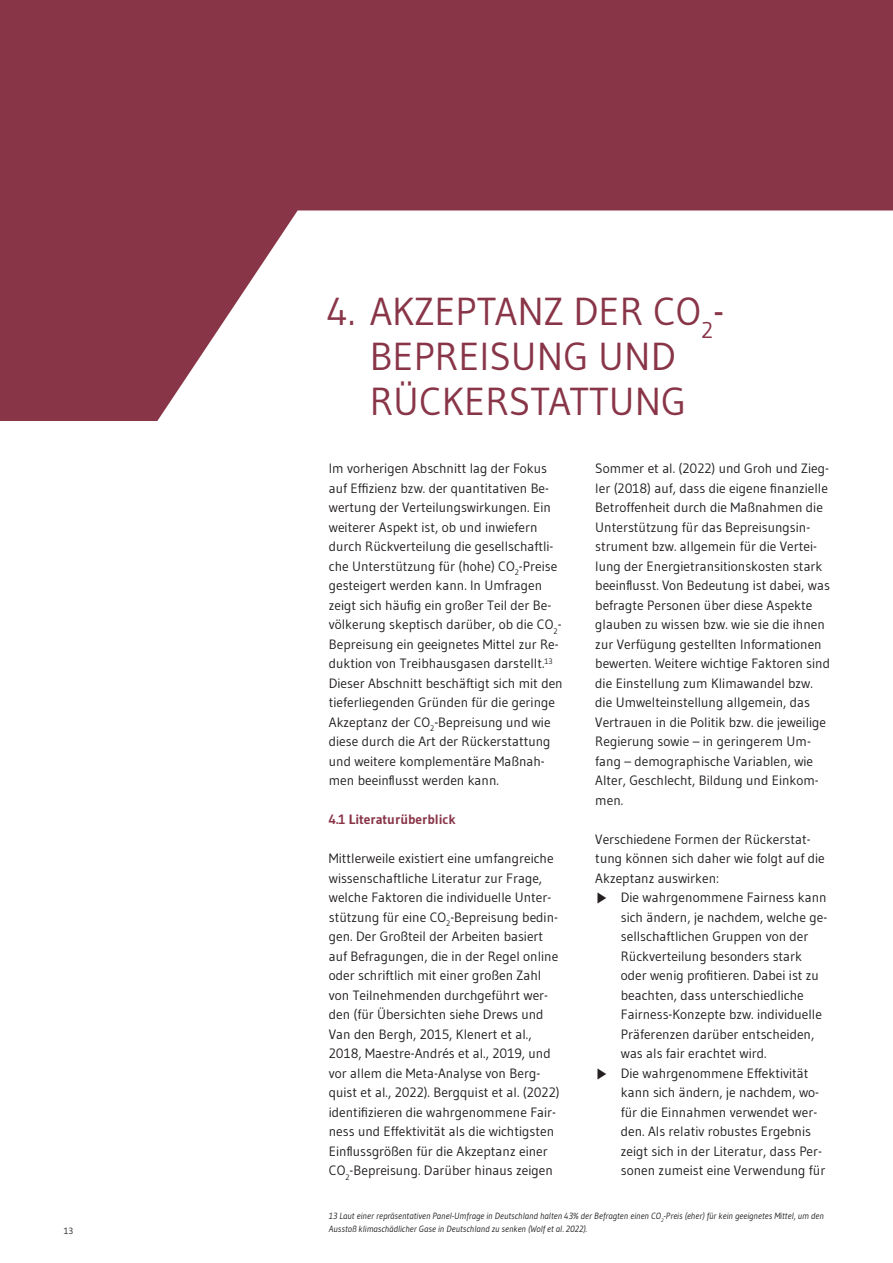
<style>
.page{position:relative;width:893px;height:1263px;background:#fff}
.page>*{position:absolute;margin:0;border:0;box-sizing:border-box;transform-origin:0 0}
.t1{font:39px/45px "Gudea";color:#893548;text-align:center}
.t2{font:13.5px/19.5px "Gudea";color:#231f20}
.t3{font:700 13.5px "Gudea";color:#893548}
.t4{font:italic 9px/13.5px "Gudea";color:#231f20}
.t5{font:9px "Gudea";color:#231f20}
.s1{font-family:"Malgun Gothic"}
</style>
<div class="page">
<svg style="left:0;top:0;width:893px;height:421px;fill:#893548"></svg>
<p class="t5" style="left:64px;top:1225px;width:11px">13</p>
<h1 class="t1" style="left:327px;top:289px;width:399px">4. AKZEPTANZ DER CO<sub>2</sub>-<br>BEPREISUNG UND<br>RÜCKERSTATTUNG</h1>
<p class="t2" style="left:329px;top:459px;width:235px">Im vorherigen Abschnitt lag der Fokus auf Effizienz bzw. der quantitativen Be&shy;wertung der Verteilungswirkungen. Ein weiterer Aspekt ist, ob und inwiefern durch Rückverteilung die gesellschaftli&shy;che Unterstützung für (hohe) CO<sub>2</sub>-Preise gesteigert werden kann. In Umfragen zeigt sich häufig ein großer Teil der Be&shy;völkerung skeptisch darüber, ob die CO<sub>2</sub>- Bepreisung ein geeignetes Mittel zur Re&shy;duktion von Treibhausgasen darstellt.<sup>13<br></sup>Dieser Abschnitt beschäftigt sich mit den tieferliegenden Gründen für die geringe Akzeptanz der CO<sub>2</sub>-Bepreisung und wie diese durch die Art der Rückerstattung und weitere komplementäre Maßnah&shy;men beeinflusst werden kann.</p>
<p class="t3" style="left:329px;top:811px;width:128px">4.1 Literaturüberblick</p>
<p class="t2" style="left:329px;top:849px;width:232px">Mittlerweile existiert eine umfangreiche wissenschaftliche Literatur zur Frage, welche Faktoren die individuelle Unter&shy;stützung für eine CO<sub>2</sub>-Bepreisung bedin&shy;gen. Der Großteil der Arbeiten basiert auf Befragungen, die in der Regel online oder schriftlich mit einer großen Zahl von Teilnehmenden durchgeführt wer&shy;den (für Übersichten siehe Drews und Van den Bergh, 2015, Klenert et al., 2018, Maestre-Andrés et al., 2019, und vor allem die Meta-Analyse von Berg&shy;quist et al., 2022). Bergquist et al. (2022) identifizieren die wahrgenommene Fair&shy;ness und Effektivität als die wichtigsten Einflussgrößen für die Akzeptanz einer CO<sub>2</sub>-Bepreisung. Darüber hinaus zeigen</p>
<p class="t2" style="left:595px;top:459px;width:236px">Sommer et al. (2022) und Groh und Zieg&shy;ler (2018) auf, dass die eigene finanzielle Betroffenheit durch die Maßnahmen die Unterstützung für das Bepreisungsin&shy;strument bzw. allgemein für die Vertei&shy;lung der Energietransitionskosten stark beeinflusst. Von Bedeutung ist dabei, was befragte Personen über diese Aspekte glauben zu wissen bzw. wie sie die ihnen zur Verfügung gestellten Informationen bewerten. Weitere wichtige Faktoren sind die Einstellung zum Klimawandel bzw. die Umwelteinstellung allgemein, das Vertrauen in die Politik bzw. die jeweilige Regierung sowie – in geringerem Um&shy;fang – demographische Variablen, wie Alter, Geschlecht, Bildung und Einkom&shy;men.</p>
<p class="t2" style="left:595px;top:829px;width:217px">Verschiedene Formen der Rückerstat-</p>
<p class="t2" style="left:595px;top:849px;width:231px">tung können sich daher wie folgt auf die</p>
<p class="t2" style="left:595px;top:868px;width:125px">Akzeptanz auswirken:</p>
<p class="t2" style="left:595px;top:888px;width:233px"><span class="s1">▶</span> Die wahrgenommene Fairness kann</p>
<p class="t2" style="left:621px;top:907px;width:208px">sich ändern, je nachdem, welche ge-</p>
<p class="t2" style="left:621px;top:927px;width:189px">sellschaftlichen Gruppen von der</p>
<p class="t2" style="left:621px;top:946px;width:183px">Rückverteilung besonders stark</p>
<p class="t2" style="left:621px;top:966px;width:200px">oder wenig profitieren. Dabei ist zu</p>
<p class="t2" style="left:621px;top:985px;width:184px">beachten, dass unterschiedliche</p>
<p class="t2" style="left:621px;top:1005px;width:203px">Fairness-Konzepte bzw. individuelle</p>
<p class="t2" style="left:621px;top:1024px;width:195px">Präferenzen darüber entscheiden,</p>
<p class="t2" style="left:621px;top:1044px;width:147px">was als fair erachtet wird.</p>
<p class="t2" style="left:595px;top:1063px;width:215px"><span class="s1">▶</span> Die wahrgenommene Effektivität</p>
<p class="t2" style="left:621px;top:1083px;width:200px">kann sich ändern, je nachdem, wo-</p>
<p class="t2" style="left:621px;top:1102px;width:198px">für die Einnahmen verwendet wer-</p>
<p class="t2" style="left:621px;top:1122px;width:192px">den. Als relativ robustes Ergebnis</p>
<p class="t2" style="left:621px;top:1141px;width:203px">zeigt sich in der Literatur, dass Per-</p>
<p class="t2" style="left:621px;top:1161px;width:206px">sonen zumeist eine Verwendung für</p>
<p class="t4" style="left:329px;top:1209px;width:497px">13 Laut einer repräsentativen Panel-Umfrage in Deutschland halten 43% der Befragten einen CO<sub>2</sub>-Preis (eher) für kein geeignetes Mittel, um den<br>Ausstoß klimaschädlicher Gase in Deutschland zu senken (Wolf et al. 2022).</p>
</div>
